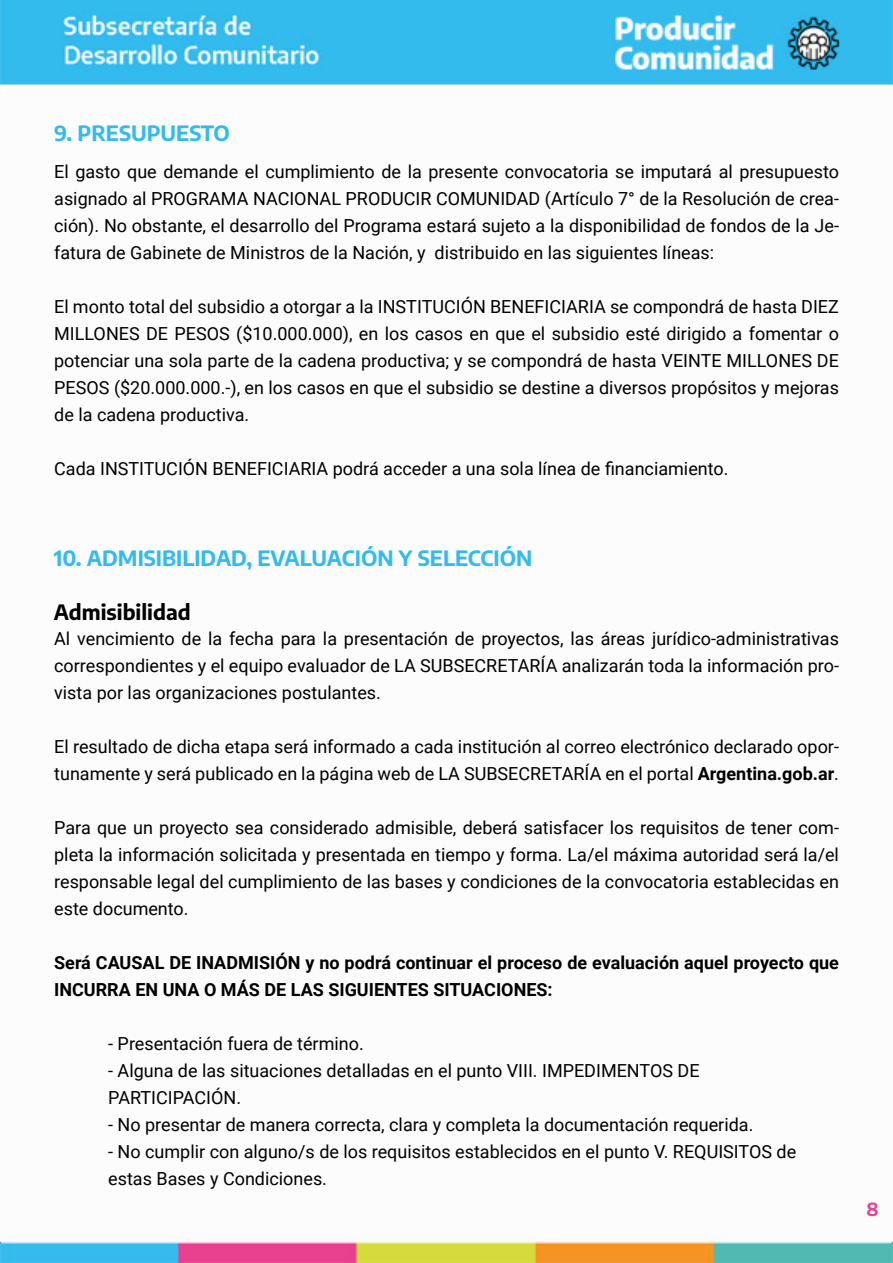
<style>
.page{position:relative;width:893px;height:1263px;background:#fff}
.page>*{position:absolute;margin:0;border:0;box-sizing:border-box;transform-origin:0 0}
.t1{font:100 condensed 21px "Encode Sans";color:#3be}
.t2{font:100 condensed 21px "Encode Sans";color:#000}
.t3{font:18px/27px "Roboto";color:#000;text-align:justify}
.t4{font:700 18px/27px "Roboto";color:#000}
.t5{font:100 condensed 18px "Encode Sans";color:#e9408f}
.s1{font-weight:700}
</style>
<div class="page">
<img style="left:0;top:0;width:892px;height:1263px">
<p class="t1" style="left:54px;top:118px;width:177px">9. PRESUPUESTO</p>
<p class="t3" style="left:54px;top:157px;width:786px">El gasto que demande el cumplimiento de la presente convocatoria se imputará al presupuesto asignado al PROGRAMA NACIONAL PRODUCIR COMUNIDAD (Artículo 7° de la Resolución de crea&shy;ción). No obstante, el desarrollo del Programa estará sujeto a la disponibilidad de fondos de la Je&shy;fatura de Gabinete de Ministros de la Nación, y distribuido en las siguientes líneas:</p>
<p class="t3" style="left:54px;top:292px;width:786px">El monto total del subsidio a otorgar a la INSTITUCIÓN BENEFICIARIA se compondrá de hasta DIEZ MILLONES DE PESOS ($10.000.000), en los casos en que el subsidio esté dirigido a fomentar o potenciar una sola parte de la cadena productiva; y se compondrá de hasta VEINTE MILLONES DE PESOS ($20.000.000.-), en los casos en que el subsidio se destine a diversos propósitos y mejoras de la cadena productiva.</p>
<p class="t3" style="left:54px;top:454px;width:676px">Cada INSTITUCIÓN BENEFICIARIA podrá acceder a una sola línea de financiamiento.</p>
<p class="t1" style="left:54px;top:544px;width:480px">10. ADMISIBILIDAD, EVALUACIÓN Y SELECCIÓN</p>
<p class="t2" style="left:54px;top:598px;width:138px">Admisibilidad</p>
<p class="t3" style="left:54px;top:624px;width:786px">Al vencimiento de la fecha para la presentación de proyectos, las áreas jurídico-administrativas correspondientes y el equipo evaluador de LA SUBSECRETARÍA analizarán toda la información pro&shy;vista por las organizaciones postulantes.</p>
<p class="t3" style="left:54px;top:732px;width:786px">El resultado de dicha etapa será informado a cada institución al correo electrónico declarado opor&shy;tunamente y será publicado en la página web de LA SUBSECRETARÍA en el portal <span class="s1">Argentina.gob.ar</span>.</p>
<p class="t3" style="left:54px;top:813px;width:786px">Para que un proyecto sea considerado admisible, deberá satisfacer los requisitos de tener com&shy;pleta la información solicitada y presentada en tiempo y forma. La/el máxima autoridad será la/el responsable legal del cumplimiento de las bases y condiciones de la convocatoria establecidas en este documento.</p>
<p class="t4" style="left:54px;top:948px;width:786px">Será CAUSAL DE INADMISIÓN y no podrá continuar el proceso de evaluación aquel proyecto que<br>INCURRA EN UNA O MÁS DE LAS SIGUIENTES SITUACIONES:</p>
<p class="t3" style="left:108px;top:1029px;width:257px">- Presentación fuera de término.</p>
<p class="t3" style="left:108px;top:1056px;width:593px">- Alguna de las situaciones detalladas en el punto VIII. IMPEDIMENTOS DE</p>
<p class="t3" style="left:108px;top:1083px;width:134px">PARTICIPACIÓN.</p>
<p class="t3" style="left:108px;top:1110px;width:647px">- No presentar de manera correcta, clara y completa la documentación requerida.</p>
<p class="t3" style="left:108px;top:1137px;width:689px">- No cumplir con alguno/s de los requisitos establecidos en el punto V. REQUISITOS de</p>
<p class="t3" style="left:108px;top:1164px;width:220px">estas Bases y Condiciones.</p>
<p class="t5" style="left:867px;top:1197px;width:14px">8</p>
</div>
